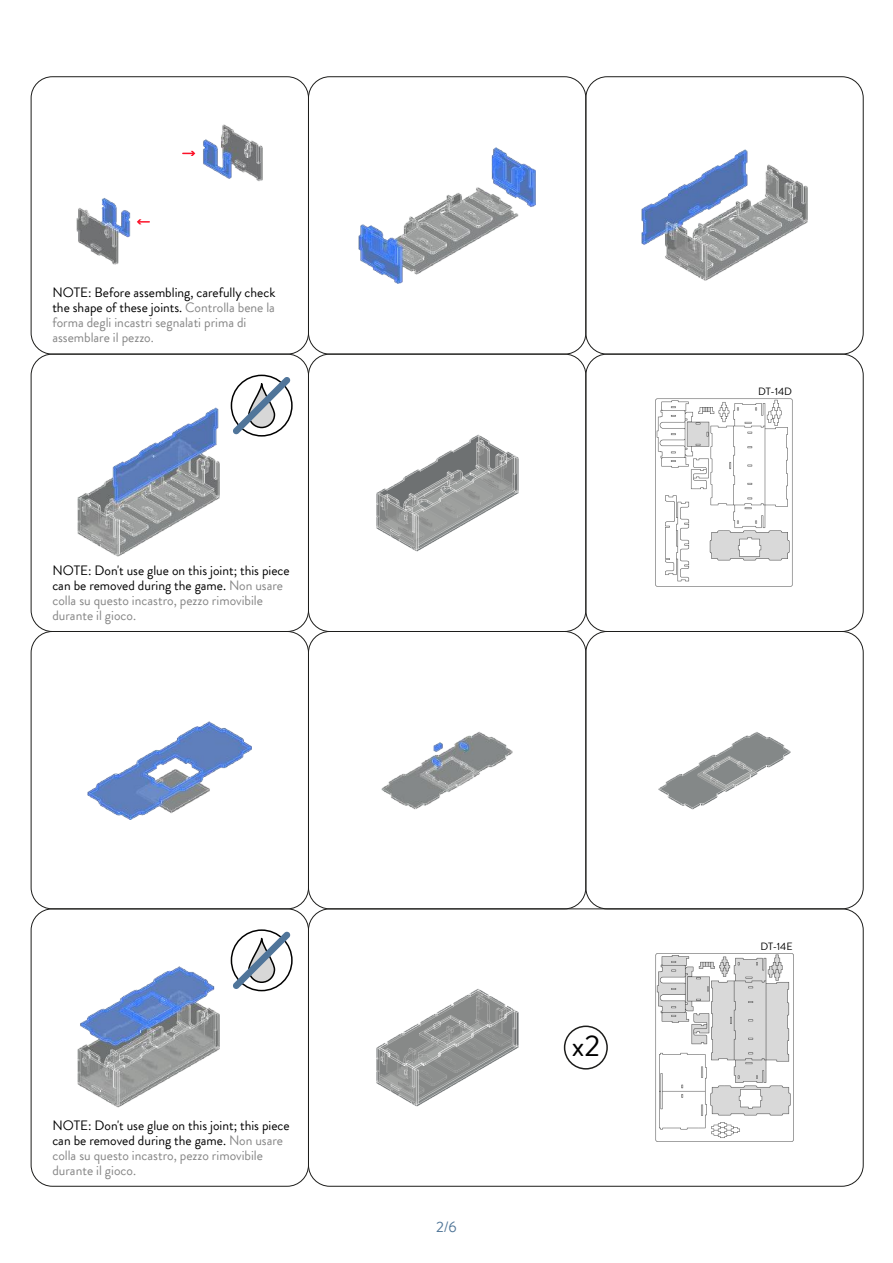
<style>
.page{position:relative;width:893px;height:1263px;background:#fff}
.page>*{position:absolute;margin:0;border:0;box-sizing:border-box;transform-origin:0 0}
.t1{font:30px "Brandon Grotesque";color:#010000}
.t2{font:15px "Brandon Grotesque";color:#4f7597}
.t3{font:13.5px/15px "Brandon Grotesque";color:#010000}
.t4{font:13.5px/15px "Brandon Grotesque";color:#858585}
.t5{font:10.5px "Brandon Grotesque";color:#010000}
.s1{color:#010000}
.s2{color:#858585}
</style>
<div class="page">
<img style="left:77px;top:124px;width:186px;height:140px">
<div style="left:586px;top:77px;width:277px;height:277px;border:1px solid #1d1d1b;border-radius:21px"></div>
<div style="left:308px;top:77px;width:278px;height:277px;border:1px solid #1d1d1b;border-radius:21px"></div>
<div style="left:31px;top:77px;width:278px;height:277px;border:1px solid #1d1d1b;border-radius:21px"></div>
<svg style="left:308px;top:908px;width:556px;height:278px"></svg>
<div style="left:31px;top:909px;width:278px;height:277px;border:1px solid #1d1d1b;border-radius:21px"></div>
<div style="left:31px;top:631px;width:278px;height:278px;border:1px solid #1d1d1b;border-radius:21px"></div>
<div style="left:308px;top:354px;width:278px;height:278px;border:1px solid #1d1d1b;border-radius:21px"></div>
<div style="left:586px;top:354px;width:277px;height:278px;border:1px solid #1d1d1b;border-radius:21px"></div>
<img style="left:359px;top:147px;width:177px;height:137px">
<img style="left:642px;top:150px;width:165px;height:131px">
<img style="left:78px;top:408px;width:141px;height:148px">
<img style="left:376px;top:434px;width:142px;height:118px">
<img style="left:88px;top:721px;width:164px;height:98px">
<img style="left:381px;top:731px;width:132px;height:78px">
<img style="left:659px;top:732px;width:131px;height:77px">
<img style="left:77px;top:966px;width:143px;height:142px">
<img style="left:376px;top:989px;width:142px;height:117px">
<div style="left:565px;top:1026px;width:42px;height:43px;background:#fff;border-radius:50%"></div>
<div style="left:564px;top:1025px;width:44px;height:44px;border:2px solid #1d1d1b;border-radius:50%"></div>
<img style="left:655px;top:398px;width:138px;height:189px">
<svg style="left:137px;top:219px;width:12px;height:5px"></svg>
<svg style="left:183px;top:151px;width:12px;height:5px"></svg>
<img style="left:656px;top:953px;width:137px;height:188px">
<div style="left:231px;top:375px;width:62px;height:62px;border:2px solid #010100;border-radius:50%"></div>
<svg style="left:233px;top:377px;width:57px;height:57px"></svg>
<div style="left:231px;top:929px;width:62px;height:62px;border:2px solid #010100;border-radius:50%"></div>
<svg style="left:233px;top:931px;width:57px;height:58px"></svg>
<p class="t4" style="left:52px;top:285px;width:225px"><span class="s1">NOTE: Before assembling, carefully check the shape of these joints.</span> Controlla bene la forma degli incastri segnalati prima di assemblare il pezzo.</p>
<p class="t3" style="left:52px;top:563px;width:239px">NOTE: Don't use glue on this joint; this piece can be removed during the game. <span class="s2">Non usare colla su questo incastro, pezzo rimovibile durante il gioco.</span></p>
<p class="t3" style="left:52px;top:1118px;width:239px">NOTE: Don't use glue on this joint; this piece can be removed during the game. <span class="s2">Non usare colla su questo incastro, pezzo rimovibile durante il gioco.</span></p>
<p class="t2" style="left:436px;top:1216px;width:22px">2/6</p>
<h1 class="t1" style="left:572px;top:1025px;width:30px">x2</h1>
<p class="t5" style="left:758px;top:385px;width:35px">DT-14D</p>
<p class="t5" style="left:760px;top:939px;width:34px">DT-14E</p>
</div>
